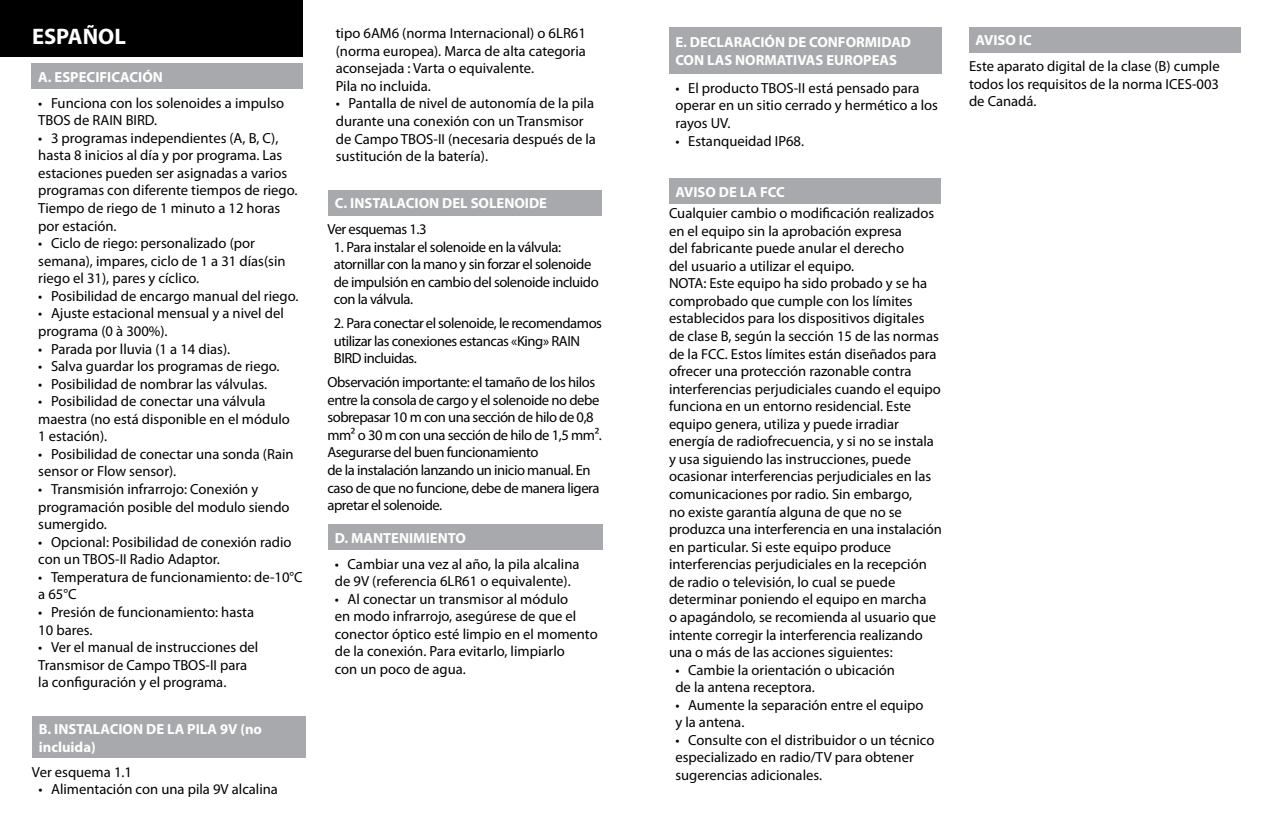
<style>
.page{position:relative;width:1274px;height:830px;background:#fff}
.page>*{position:absolute;margin:0;border:0;box-sizing:border-box;transform-origin:0 0}
.t1{font:700 22.5px "Myriad Pro";color:#fff}
.t2{font:14.62px/17.6px "Myriad Pro";color:#000}
.t3{font:14.62px/17.6px "Myriad Pro";letter-spacing:-.03em;color:#000}
.t4{font:700 14.62px/17.6px "Myriad Pro";color:#fff}
</style>
<div class="page">
<div style="left:0;top:0;width:303px;height:56px;background:#000"></div>
<div style="left:32px;top:64px;width:271px;height:25px;background:#a7a9ac"></div>
<div style="left:328px;top:524px;width:275px;height:25px;background:#a7a9ac"></div>
<div style="left:669px;top:27px;width:272px;height:47px;background:#a7a9ac"></div>
<div style="left:328px;top:190px;width:274px;height:25px;background:#a7a9ac"></div>
<div style="left:32px;top:716px;width:274px;height:42px;background:#a7a9ac"></div>
<div style="left:669px;top:179px;width:271px;height:25px;background:#a7a9ac"></div>
<div style="left:968px;top:27px;width:271px;height:25px;background:#a7a9ac"></div>
<h1 class="t1" style="left:32px;top:22px;width:95px">ESPAÑOL</h1>
<p class="t4" style="left:38px;top:68px;width:126px">A. ESPECIFICACIÓN</p>
<p class="t2" style="left:38px;top:94px;width:247px">• Funciona con los solenoides a impulso<br>TBOS de RAIN BIRD.</p>
<p class="t2" style="left:38px;top:129px;width:261px">• 3 programas independientes (A, B, C), hasta 8 inicios al día y por programa. Las estaciones pueden ser asignadas a varios programas con diferente tiempos de riego.<br>Tiempo de riego de 1 minuto a 12 horas por estación.</p>
<p class="t2" style="left:38px;top:234px;width:249px">• Ciclo de riego: personalizado (por semana), impares, ciclo de 1 a 31 días(sin riego el 31), pares y cíclico.</p>
<p class="t2" style="left:38px;top:287px;width:261px">• Posibilidad de encargo manual del riego.</p>
<p class="t2" style="left:38px;top:304px;width:247px">• Ajuste estacional mensual y a nivel del programa (0 à 300%).</p>
<p class="t2" style="left:38px;top:339px;width:193px">• Parada por lluvia (1 a 14 dias).</p>
<p class="t2" style="left:38px;top:357px;width:243px">• Salva guardar los programas de riego.</p>
<p class="t2" style="left:38px;top:375px;width:230px">• Posibilidad de nombrar las válvulas.</p>
<p class="t2" style="left:38px;top:392px;width:253px">• Posibilidad de conectar una válvula maestra (no está disponible en el módulo<br>1 estación).</p>
<p class="t2" style="left:38px;top:445px;width:257px">• Posibilidad de conectar una sonda (Rain sensor or Flow sensor).</p>
<p class="t2" style="left:38px;top:480px;width:253px">• Transmisión infrarrojo: Conexión y programación posible del modulo siendo sumergido.</p>
<p class="t2" style="left:38px;top:532px;width:255px">• Opcional: Posibilidad de conexión radio con un TBOS-II Radio Adaptor.</p>
<p class="t2" style="left:38px;top:568px;width:266px">• Temperatura de funcionamiento: de-10°C a 65°C</p>
<p class="t2" style="left:38px;top:603px;width:217px">• Presión de funcionamiento: hasta<br>10 bares.</p>
<p class="t2" style="left:38px;top:638px;width:222px">• Ver el manual de instrucciones del<br>Transmisor de Campo TBOS-II para la configuración y el programa.</p>
<p class="t4" style="left:39px;top:719px;width:225px">B. INSTALACION DE LA PILA 9V (no incluida)</p>
<p class="t2" style="left:32px;top:762px;width:102px">Ver esquema 1.1</p>
<p class="t2" style="left:38px;top:780px;width:241px">• Alimentación con una pila 9V alcalina</p>
<p class="t2" style="left:336px;top:24px;width:252px">tipo 6AM6 (norma Internacional) o 6LR61 (norma europea). Marca de alta categoria aconsejada : Varta o equivalente.<br>Pila no incluida.</p>
<p class="t2" style="left:336px;top:94px;width:262px">• Pantalla de nivel de autonomía de la pila durante una conexión con un Transmisor de Campo TBOS-II (necesaria después de la sustitución de la batería).</p>
<p class="t4" style="left:335px;top:194px;width:214px">C. INSTALACION DEL SOLENOIDE</p>
<p class="t3" style="left:327px;top:220px;width:101px">Ver esquemas 1.3</p>
<p class="t3" style="left:334px;top:237px;width:266px">1. Para instalar el solenoide en la válvula: atornillar con la mano y sin forzar el solenoide de impulsión en cambio del solenoide incluido con la válvula.</p>
<p class="t3" style="left:334px;top:314px;width:270px">2. Para conectar el solenoide, le recomendamos utilizar las conexiones estancas «King» RAIN<br>BIRD incluidas.</p>
<p class="t3" style="left:327px;top:373px;width:276px">Observación importante: el tamaño de los hilos entre la consola de cargo y el solenoide no debe sobrepasar 10 m con una sección de hilo de 0,8 mm² o 30 m con una sección de hilo de 1,5 mm².<br>Asegurarse del buen funcionamiento<br>de la instalación lanzando un inicio manual. En caso de que no funcione, debe de manera ligera apretar el solenoide.</p>
<p class="t4" style="left:335px;top:528px;width:132px">D. MANTENIMIENTO</p>
<p class="t2" style="left:335px;top:554px;width:246px">• Cambiar una vez al año, la pila alcalina de 9V (referencia 6LR61 o equivalente).</p>
<p class="t2" style="left:335px;top:589px;width:264px">• Al conectar un transmisor al módulo<br>en modo infrarrojo, asegúrese de que el conector óptico esté limpio en el momento de la conexión. Para evitarlo, limpiarlo<br>con un poco de agua.</p>
<p class="t4" style="left:675px;top:33px;width:237px">E. DECLARACIÓN DE CONFORMIDAD<br>CON LAS NORMATIVAS EUROPEAS</p>
<p class="t2" style="left:675px;top:79px;width:264px">• El producto TBOS-II está pensado para operar en un sitio cerrado y hermético a los rayos UV.</p>
<p class="t2" style="left:675px;top:132px;width:130px">• Estanqueidad IP68.</p>
<p class="t4" style="left:675px;top:182px;width:111px">AVISO DE LA FCC</p>
<p class="t2" style="left:669px;top:204px;width:274px">Cualquier cambio o modificación realizados en el equipo sin la aprobación expresa<br>del fabricante puede anular el derecho<br>del usuario a utilizar el equipo.<br>NOTA: Este equipo ha sido probado y se ha comprobado que cumple con los límites establecidos para los dispositivos digitales de clase B, según la sección 15 de las normas de la FCC. Estos límites están diseñados para ofrecer una protección razonable contra interferencias perjudiciales cuando el equipo funciona en un entorno residencial. Este equipo genera, utiliza y puede irradiar energía de radiofrecuencia, y si no se instala y usa siguiendo las instrucciones, puede ocasionar interferencias perjudiciales en las comunicaciones por radio. Sin embargo,<br>no existe garantía alguna de que no se produzca una interferencia en una instalación en particular. Si este equipo produce interferencias perjudiciales en la recepción de radio o televisión, lo cual se puede determinar poniendo el equipo en marcha<br>o apagándolo, se recomienda al usuario que intente corregir la interferencia realizando una o más de las acciones siguientes:</p>
<p class="t2" style="left:675px;top:660px;width:221px">• Cambie la orientación o ubicación de la antena receptora.</p>
<p class="t2" style="left:675px;top:695px;width:249px">• Aumente la separación entre el equipo y la antena.</p>
<p class="t2" style="left:675px;top:730px;width:260px">• Consulte con el distribuidor o un técnico especializado en radio/TV para obtener sugerencias adicionales.</p>
<p class="t4" style="left:975px;top:31px;width:58px">AVISO IC</p>
<p class="t2" style="left:968px;top:57px;width:252px;text-align:justify">Este aparato digital de la clase (B) cumple todos los requisitos de la norma ICES-003 de Canadá.</p>
</div>
